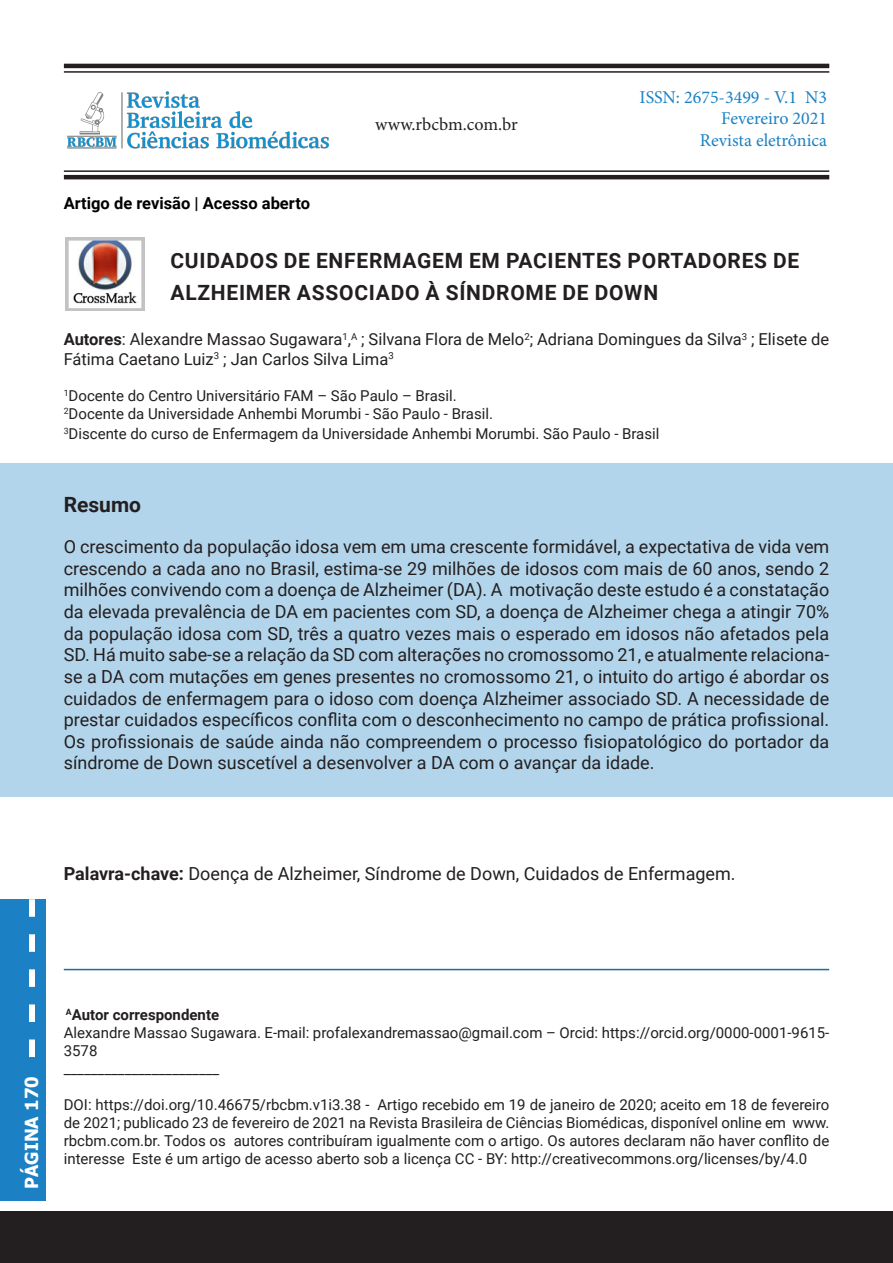
<style>
.page{position:relative;width:893px;height:1263px;background:#fff}
.page>*{position:absolute;margin:0;border:0;box-sizing:border-box;transform-origin:0 0}
.t1{font:700 21px/31.5px "Roboto";letter-spacing:.035em;color:#231f20}
.t2{font:18px/21.6px "Roboto";color:#231f20;text-align:justify}
.t3{font:18px/21.6px "Minion Pro";color:#1b81c4;text-align:right}
.t4{font:18px "Minion Pro";color:#231f20}
.t5{font:700 18px "Tahoma";color:#fff}
.t6{font:16.5px/19.8px "Roboto";color:#231f20}
.t7{font:700 16.5px "Roboto";color:#000}
.Footnote_text{font:15px/18px "Roboto";color:#231f20}
.t8{font:700 15px "Roboto";color:#231f20}
.s1{font-weight:700}
</style>
<div class="page">
<div style="left:0;top:899px;width:45px;height:301px;background:#1b81c4"></div>
<svg style="left:29px;top:899px;width:6px;height:158px"></svg>
<div style="left:0;top:1211px;width:893px;height:52px;background:#231f20"></div>
<hr style="left:64px;top:71px;width:765px;height:2px;background:#231f20">
<hr style="left:64px;top:64px;width:765px;height:4px;background:#231f20">
<hr style="left:64px;top:170px;width:765px;height:2px;background:#231f20">
<hr style="left:64px;top:175px;width:765px;height:4px;background:#231f20">
<img style="left:67px;top:91px;width:262px;height:57px">
<div style="left:0;top:463px;width:893px;height:334px;background:#b3d5eb"></div>
<img style="left:66px;top:238px;width:79px;height:73px">
<hr style="left:64px;top:969px;width:765px;height:1px;background:#196e9d">
<p class="t7" style="left:64px;top:191px;width:248px">Artigo de revisão | Acesso aberto</p>
<p class="t4" style="left:375px;top:112px;width:144px">www.rbcbm.com.br</p>
<p class="t3" style="left:639px;top:86px;width:189px">ISSN: 2675-3499 - V.1 N3<br>Fevereiro 2021<br>Revista eletrônica</p>
<p class="t1" style="left:170px;top:244px;width:630px">CUIDADOS DE ENFERMAGEM EM PACIENTES PORTADORES DE<br>ALZHEIMER ASSOCIADO À SÍNDROME DE DOWN</p>
<p class="t6" style="left:64px;top:329px;width:767px"><span class="s1">Autores</span>: Alexandre Massao Sugawara<sup>1</sup>,<sup>A</sup> ; Silvana Flora de Melo<sup>2</sup>; Adriana Domingues da Silva<sup>3</sup> ; Elisete de<br>Fátima Caetano Luiz<sup>3</sup> ; Jan Carlos Silva Lima<sup>3</sup></p>
<p class="Footnote_text" style="left:64px;top:386px;width:395px"><sup>1</sup>Docente do Centro Universitário FAM – São Paulo – Brasil.</p>
<p class="Footnote_text" style="left:64px;top:404px;width:431px"><sup>2</sup>Docente da Universidade Anhembi Morumbi - São Paulo - Brasil.</p>
<p class="Footnote_text" style="left:64px;top:424px;width:597px"><sup>3</sup>Discente do curso de Enfermagem da Universidade Anhembi Morumbi. São Paulo - Brasil</p>
<p class="t1" style="left:64px;top:488px;width:79px">Resumo</p>
<p class="t2" style="left:64px;top:535px;width:767px">O crescimento da população idosa vem em uma crescente formidável, a expectativa de vida vem crescendo a cada ano no Brasil, estima-se 29 milhões de idosos com mais de 60 anos, sendo 2 milhões convivendo com a doença de Alzheimer (DA). A motivação deste estudo é a constatação da elevada prevalência de DA em pacientes com SD, a doença de Alzheimer chega a atingir 70% da população idosa com SD, três a quatro vezes mais o esperado em idosos não afetados pela SD. Há muito sabe-se a relação da SD com alterações no cromossomo 21, e atualmente relaciona&shy;se a DA com mutações em genes presentes no cromossomo 21, o intuito do artigo é abordar os cuidados de enfermagem para o idoso com doença Alzheimer associado SD. A necessidade de prestar cuidados específicos conflita com o desconhecimento no campo de prática profissional.<br>Os profissionais de saúde ainda não compreendem o processo fisiopatológico do portador da síndrome de Down suscetível a desenvolver a DA com o avançar da idade.</p>
<p class="t2" style="left:64px;top:862px;width:673px"><span class="s1">Palavra-chave:</span> Doença de Alzheimer, Síndrome de Down, Cuidados de Enfermagem.</p>
<p class="t5" style="left:19px;top:1189px;width:114px;rotate:-90deg">PÁGINA 170</p>
<p class="t8" style="left:66px;top:1004px;width:155px"><sup>A</sup>Autor correspondente</p>
<p class="Footnote_text" style="left:64px;top:1022px;width:767px">Alexandre Massao Sugawara. E-mail: profalexandremassao@gmail.com – Orcid: https://orcid.org/0000-0001-9615-<br>3578</p>
<p class="Footnote_text" style="left:64px;top:1058px;width:157px">_______________________</p>
<p class="Footnote_text" style="left:64px;top:1094px;width:767px;text-align:justify">DOI: https://doi.org/10.46675/rbcbm.v1i3.38 - Artigo recebido em 19 de janeiro de 2020; aceito em 18 de fevereiro de 2021; publicado 23 de fevereiro de 2021 na Revista Brasileira de Ciências Biomédicas, disponível online em www. rbcbm.com.br. Todos os autores contribuíram igualmente com o artigo. Os autores declaram não haver conflito de interesse Este é um artigo de acesso aberto sob a licença CC - BY: http://creativecommons.org/licenses/by/4.0</p>
</div>
